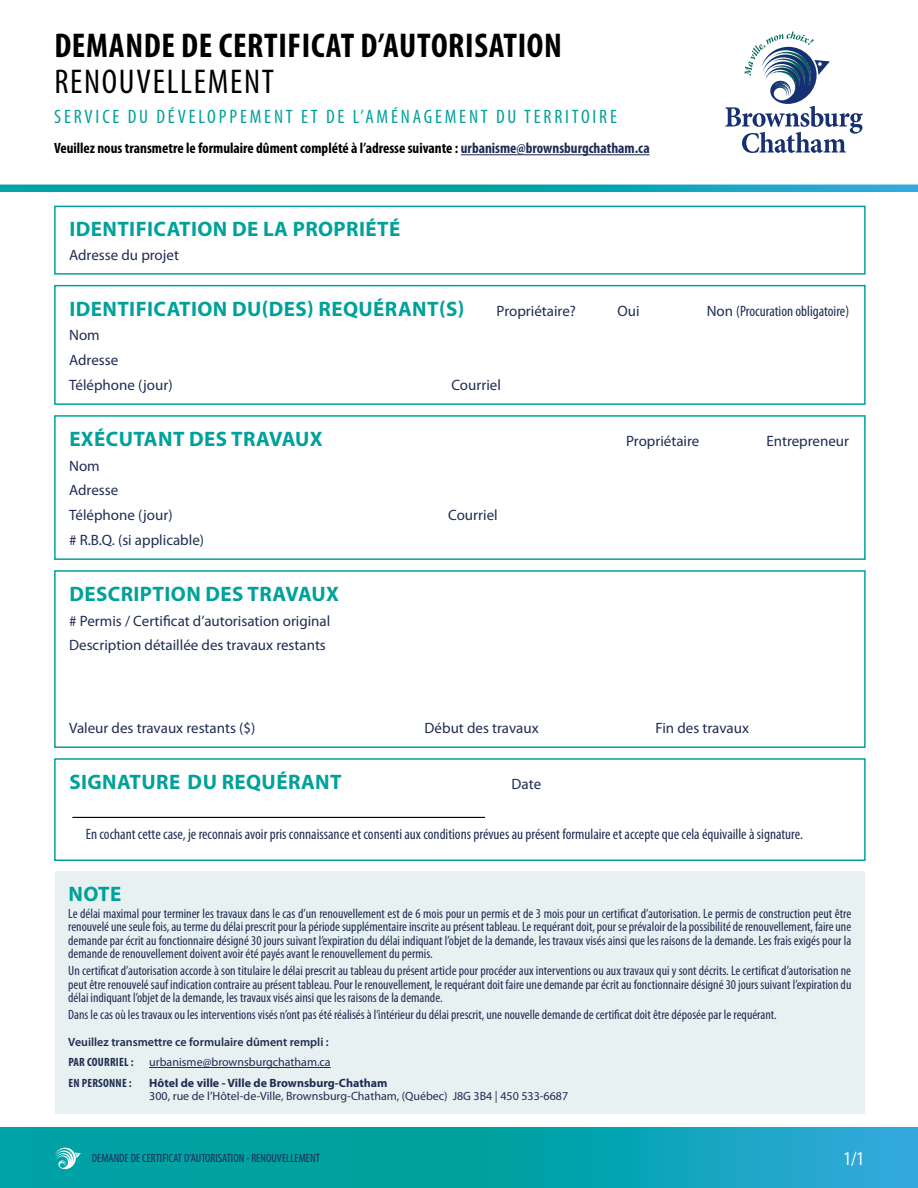
<style>
.page{position:relative;width:918px;height:1188px;background:#fff}
.page>*{position:absolute;margin:0;border:0;box-sizing:border-box;transform-origin:0 0}
.TITRE_FORMULAIRE{font:700 condensed 34.5px/36px "Myriad Pro";letter-spacing:.02em;color:#000}
.Sous-Titre{font:700 21px "Myriad Pro";letter-spacing:.02em;color:#00a19a}
.Sous-section{font:condensed 19.5px "Myriad Pro";letter-spacing:.145em;color:#00a19a}
.t1{font:condensed 19.5px "Myriad Pro";color:#fff}
.Texte_de_base{font:15px "Myriad Pro";color:#202c54}
.Texte_de_base-2{font:condensed 15px "Myriad Pro";color:#202c54}
.TITRE_-_Description{font:700 condensed 15px "Myriad Pro";color:#000}
.Sous-Titre-2{font:15px "Myriad Pro";color:#202c54}
.Sous-Titre-3{font:condensed 15px "Myriad Pro";color:#202c54}
.Texte_de_base-3{font:condensed 13.5px/13.5px "Myriad Pro";color:#202c54;text-align:justify}
.Texte_de_base-4{font:12px/13.5px "Myriad Pro";color:#202c54}
.t2{font:condensed 12px "Myriad Pro";color:#202c54}
.Texte_de_base-5{font:600 12px "Myriad Pro";color:#202c54}
.Texte_de_base-6{font:700 condensed 12px "Myriad Pro";letter-spacing:.02em;color:#202c54}
.s1{font-weight:400}
.s2{color:#202c54}
.s3{font-stretch:normal}
.s4{font-weight:700}
</style>
<div class="page">
<svg style="left:0;top:1128px;width:918px;height:60px;background:#0aa3af"></svg>
<svg style="left:54px;top:1146px;width:27px;height:23px"></svg>
<div style="left:55px;top:871px;width:810px;height:243px;background:#e7f1f1"></div>
<hr style="left:149px;top:1067px;width:182px;height:1px;background:#202c54">
<hr style="left:461px;top:154px;width:189px;height:1px;background:#202c54">
<svg style="left:0;top:185px;width:918px;height:7px;background:#0aa3af"></svg>
<svg style="left:725px;top:32px;width:138px;height:121px"></svg>
<div style="left:54px;top:206px;width:812px;height:69px;border:2px solid #00a19a"></div>
<div style="left:54px;top:285px;width:812px;height:120px;border:2px solid #00a19a"></div>
<div style="left:54px;top:415px;width:812px;height:145px;border:2px solid #00a19a"></div>
<div style="left:54px;top:570px;width:812px;height:178px;border:2px solid #00a19a"></div>
<div style="left:54px;top:758px;width:812px;height:103px;border:2px solid #00a19a"></div>
<hr style="left:72px;top:817px;width:413px;height:1px;background:#000">
<p class="TITRE_FORMULAIRE" style="left:54px;top:27px;width:509px">DEMANDE DE CERTIFICAT D’AUTORISATION<br><span class="s1">RENOUVELLEMENT</span></p>
<p class="Sous-section" style="left:54px;top:105px;width:564px">SERVICE DU DÉVELOPPEMENT ET DE L’AMÉNAGEMENT DU TERRITOIRE</p>
<p class="TITRE_-_Description" style="left:54px;top:139px;width:597px">Veuillez nous transmetre le formulaire dûment complété à l’adresse suivante : <span class="s2">urbanisme@brownsburgchatham.ca</span></p>
<p class="Sous-Titre" style="left:69px;top:216px;width:333px">IDENTIFICATION DE LA PROPRIÉTÉ</p>
<p class="Texte_de_base" style="left:69px;top:245px;width:111px">Adresse du projet</p>
<p class="Sous-Titre" style="left:69px;top:295px;width:397px">IDENTIFICATION DU(DES) REQUÉRANT(S)</p>
<p class="Sous-Titre-2" style="left:497px;top:301px;width:81px">Propriétaire?</p>
<p class="Sous-Titre-2" style="left:618px;top:301px;width:24px">Oui</p>
<p class="Sous-Titre-3" style="left:707px;top:302px;width:144px"><span class="s3">Non</span> (Procuration obligatoire)</p>
<p class="Texte_de_base" style="left:69px;top:326px;width:32px">Nom</p>
<p class="Texte_de_base" style="left:69px;top:351px;width:51px">Adresse</p>
<p class="Texte_de_base" style="left:69px;top:376px;width:105px">Téléphone (jour)</p>
<p class="Texte_de_base" style="left:451px;top:376px;width:51px">Courriel</p>
<p class="Sous-Titre" style="left:69px;top:425px;width:255px">EXÉCUTANT DES TRAVAUX</p>
<p class="Sous-Titre-2" style="left:626px;top:432px;width:75px">Propriétaire</p>
<p class="Sous-Titre-2" style="left:766px;top:432px;width:84px">Entrepreneur</p>
<p class="Texte_de_base" style="left:69px;top:456px;width:32px">Nom</p>
<p class="Texte_de_base" style="left:69px;top:481px;width:51px">Adresse</p>
<p class="Texte_de_base" style="left:69px;top:506px;width:105px">Téléphone (jour)</p>
<p class="Texte_de_base" style="left:448px;top:506px;width:51px">Courriel</p>
<p class="Texte_de_base" style="left:69px;top:531px;width:137px"># R.B.Q. (si applicable)</p>
<p class="Sous-Titre" style="left:69px;top:580px;width:271px">DESCRIPTION DES TRAVAUX</p>
<p class="Texte_de_base" style="left:69px;top:611px;width:263px"># Permis / Certificat d’autorisation original</p>
<p class="Texte_de_base" style="left:69px;top:636px;width:258px">Description détaillée des travaux restants</p>
<p class="Texte_de_base" style="left:69px;top:719px;width:188px">Valeur des travaux restants ($)</p>
<p class="Texte_de_base" style="left:425px;top:719px;width:116px">Début des travaux</p>
<p class="Texte_de_base" style="left:655px;top:719px;width:95px">Fin des travaux</p>
<p class="Sous-Titre" style="left:69px;top:768px;width:274px">SIGNATURE DU REQUÉRANT</p>
<p class="Sous-Titre-2" style="left:512px;top:775px;width:31px">Date</p>
<p class="Texte_de_base-2" style="left:86px;top:825px;width:719px">En cochant cette case, je reconnais avoir pris connaissance et consenti aux conditions prévues au présent formulaire et accepte que cela équivaille à signature.</p>
<p class="Sous-Titre" style="left:68px;top:880px;width:54px">NOTE</p>
<p class="Texte_de_base-3" style="left:68px;top:906px;width:785px">Le délai maximal pour terminer les travaux dans le cas d’un renouvellement est de 6 mois pour un permis et de 3 mois pour un certificat d’autorisation. Le permis de construction peut être renouvelé une seule fois, au terme du délai prescrit pour la période supplémentaire inscrite au présent tableau. Le requérant doit, pour se prévaloir de la possibilité de renouvellement, faire une demande par écrit au fonctionnaire désigné 30 jours suivant l’expiration du délai indiquant l’objet de la demande, les travaux visés ainsi que les raisons de la demande. Les frais exigés pour la demande de renouvellement doivent avoir été payés avant le renouvellement du permis.</p>
<p class="Texte_de_base-3" style="left:68px;top:964px;width:785px">Un certificat d’autorisation accorde à son titulaire le délai prescrit au tableau du présent article pour procéder aux interventions ou aux travaux qui y sont décrits. Le certificat d’autorisation ne peut être renouvelé sauf indication contraire au présent tableau. Pour le renouvellement, le requérant doit faire une demande par écrit au fonctionnaire désigné 30 jours suivant l’expiration du délai indiquant l’objet de la demande, les travaux visés ainsi que les raisons de la demande.</p>
<p class="Texte_de_base-3" style="left:68px;top:1008px;width:710px">Dans le cas où les travaux ou les interventions visés n’ont pas été réalisés à l’intérieur du délai prescrit, une nouvelle demande de certificat doit être déposée par le requérant.</p>
<p class="Texte_de_base-5" style="left:68px;top:1034px;width:262px">Veuillez transmettre ce formulaire dûment rempli :</p>
<p class="Texte_de_base-6" style="left:68px;top:1055px;width:67px">PAR COURRIEL :</p>
<p class="Texte_de_base-4" style="left:149px;top:1055px;width:183px">urbanisme@brownsburgchatham.ca</p>
<p class="Texte_de_base-6" style="left:68px;top:1075px;width:65px">EN PERSONNE :</p>
<p class="Texte_de_base-4" style="left:149px;top:1076px;width:420px"><span class="s4">Hôtel de ville - Ville de Brownsburg-Chatham<br></span>300, rue de l’Hôtel-de-Ville, Brownsburg-Chatham, (Québec) J8G 3B4 | 450 533-6687</p>
<p class="t2" style="left:92px;top:1151px;width:230px">DEMANDE DE CERTIFICAT D’AUTORISATION - RENOUVELLEMENT</p>
<h3 class="t1" style="left:844px;top:1147px;width:22px">1/1</h3>
</div>
